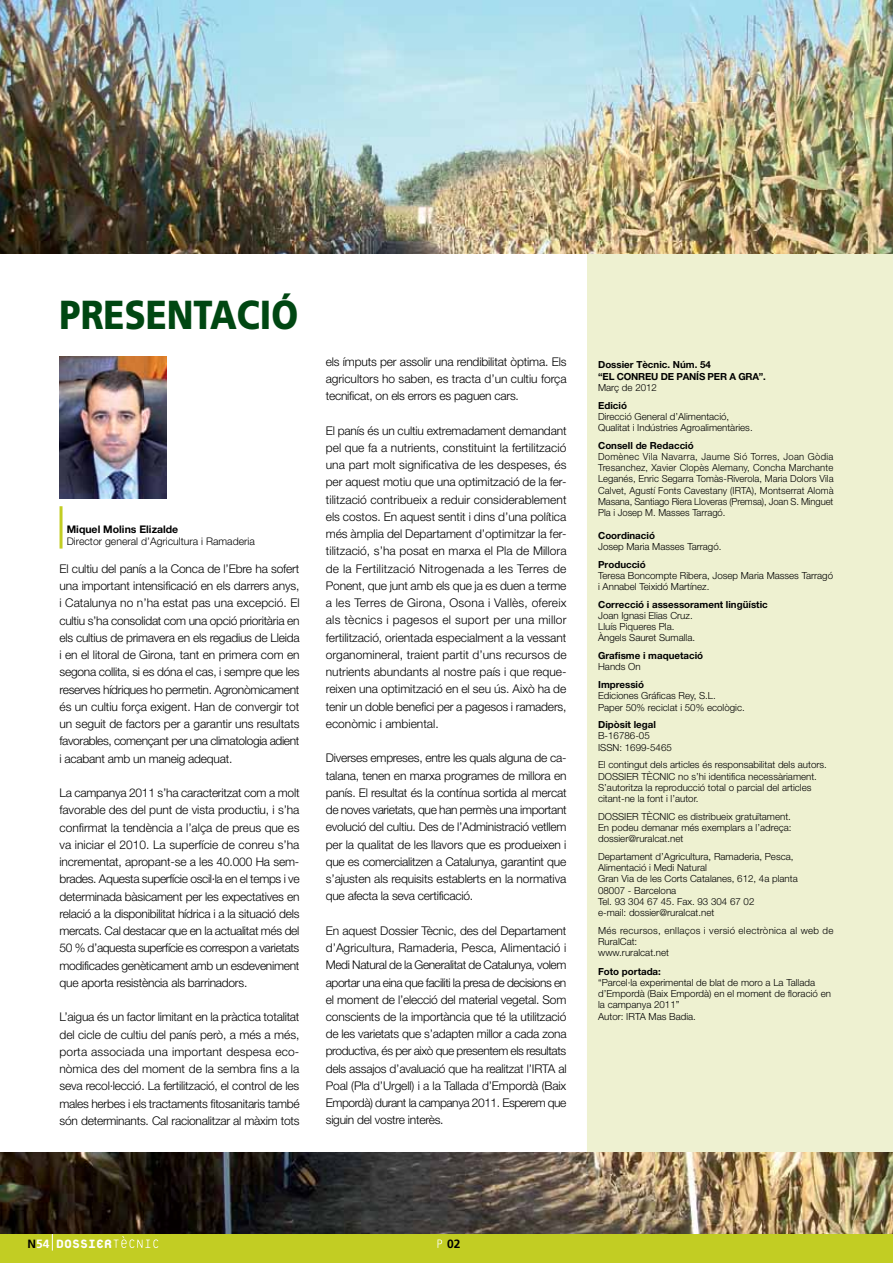
<style>
.page{position:relative;width:893px;height:1263px;background:#fff}
.page>*{position:absolute;margin:0;border:0;box-sizing:border-box;transform-origin:0 0}
.t1{font:900 40.5px "Frutiger";color:#004712;scale:.85 1}
.t2{font:800 18px "Platelet";color:#fff;scale:.96 1}
.t3{font:300 12px/17.2px "Helvetica Neue LT Pro";letter-spacing:-.02em;color:#000;text-align:justify}
.t4{font:700 12px "Frutiger";color:#000}
.t5{font:300 10.5px "Helvetica Neue LT Pro";color:#000}
.t6{font:700 10.5px "Helvetica Neue LT Pro";color:#000}
.t7{font:300 9.75px/11.2px "Helvetica Neue LT Pro";color:#000}
.t8{font:700 9.75px "Helvetica Neue LT Pro";color:#000}
.t9{font:300 9.75px/11.2px "Helvetica Neue LT Pro";letter-spacing:.025em;color:#000}
.t10{font:700 9.75px/11.2px "Helvetica Neue LT Pro";letter-spacing:-.02em;color:#000}
.s1{font-family:"Frutiger";font-weight:700;font-size:12px;color:#000}
.s2{font-family:"Frutiger";font-weight:700;font-size:12px}
</style>
<div class="page">
<div style="left:0;top:1233px;width:893px;height:30px;background:#c2cd23"></div>
<svg style="left:437px;top:1239px;width:5px;height:9px"></svg>
<svg style="left:52px;top:1233px;width:1px;height:17px"></svg>
<svg style="left:113px;top:1236px;width:45px;height:12px"></svg>
<div style="left:587px;top:243px;width:306px;height:910px;background:#eef1d1"></div>
<hr style="left:60px;top:506px;width:3px;height:43px;background:#c2cd23">
<img style="left:59px;top:356px;width:108px;height:143px">
<img style="left:0;top:0;width:893px;height:253px">
<img style="left:0;top:1152px;width:893px;height:81px">
<h1 class="t1" style="left:60px;top:291px;width:233px">PRESENTAció</h1>
<p class="t6" style="left:67px;top:523px;width:113px">Miquel Molins Elizalde</p>
<p class="t5" style="left:67px;top:535px;width:190px">Director general d’Agricultura i Ramaderia</p>
<p class="t3" style="left:60px;top:560px;width:242px">El cultiu del panís a la Conca de l’Ebre ha sofert una important intensificació en els darrers anys, i Catalunya no n’ha estat pas una excepció. El cultiu s’ha consolidat com una opció prioritària en els cultius de primavera en els regadius de Lleida i en el litoral de Girona, tant en primera com en segona collita, si es dóna el cas, i sempre que les reserves hídriques ho permetin. Agronòmicament és un cultiu força exigent. Han de convergir tot un seguit de factors per a garantir uns resultats favorables, començant per una climatologia adient i acabant amb un maneig adequat.</p>
<p class="t3" style="left:60px;top:784px;width:242px">La campanya 2011 s’ha caracteritzat com a molt favorable des del punt de vista productiu, i s’ha confirmat la tendència a l’alça de preus que es va iniciar el 2010. La superfície de conreu s’ha incrementat, apropant-se a les 40.000 Ha sem&shy;brades. Aquesta superfície oscil·la en el temps i ve determinada bàsicament per les expectatives en relació a la disponibilitat hídrica i a la situació dels mercats. Cal destacar que en la actualitat més del 50 % d’aquesta superfície es correspon a varietats modificades genèticament amb un esdeveniment que aporta resistència als barrinadors.</p>
<p class="t3" style="left:60px;top:1008px;width:242px">L’aigua és un factor limitant en la pràctica totalitat del cicle de cultiu del panís però, a més a més, porta associada una important despesa eco&shy;nòmica des del moment de la sembra fins a la seva recol·lecció. La fertilització, el control de les males herbes i els tractaments fitosanitaris també són determinants. Cal racionalitzar al màxim tots</p>
<p class="t3" style="left:326px;top:352px;width:242px">els ímputs per assolir una rendibilitat òptima. Els agricultors ho saben, es tracta d’un cultiu força tecnificat, on els errors es paguen cars.</p>
<p class="t3" style="left:326px;top:421px;width:242px">El panís és un cultiu extremadament demandant pel que fa a nutrients, constituint la fertilització una part molt significativa de les despeses, és per aquest motiu que una optimització de la fer&shy;tilització contribueix a reduir considerablement els costos. En aquest sentit i dins d’una política més àmplia del Departament d’optimitzar la fer&shy;tilització, s’ha posat en marxa el Pla de Millora de la Fertilització Nitrogenada a les Terres de Ponent, que junt amb els que ja es duen a terme a les Terres de Girona, Osona i Vallès, ofereix als tècnics i pagesos el suport per una millor fertilització, orientada especialment a la vessant organomineral, traient partit d’uns recursos de nutrients abundants al nostre país i que reque&shy;reixen una optimització en el seu ús. Això ha de tenir un doble benefici per a pagesos i ramaders, econòmic i ambiental.</p>
<p class="t3" style="left:326px;top:749px;width:242px">Diverses empreses, entre les quals alguna de ca&shy;talana, tenen en marxa programes de millora en panís. El resultat és la contínua sortida al mercat de noves varietats, que han permès una important evolució del cultiu. Des de l’Administració vetllem per la qualitat de les llavors que es produeixen i que es comercialitzen a Catalunya, garantint que s’ajusten als requisits establerts en la normativa que afecta la seva certificació.</p>
<p class="t3" style="left:326px;top:922px;width:242px">En aquest Dossier Tècnic, des del Departament d’Agricultura, Ramaderia, Pesca, Alimentació i Medi Natural de la Generalitat de Catalunya, volem aportar una eina que faciliti la presa de decisions en el moment de l’elecció del material vegetal. Som conscients de la importància que té la utilització de les varietats que s’adapten millor a cada zona productiva, és per això que presentem els resultats dels assajos d’avaluació que ha realitzat l’IRTA al Poal (Pla d’Urgell) i a la Tallada d’Empordà (Baix Empordà) durant la campanya 2011. Esperem que siguin del vostre interès.</p>
<p class="t10" style="left:598px;top:359px;width:169px">Dossier Tècnic. Núm. 54<br>“EL CONREU DE PANÍS PER A GRA”.</p>
<p class="t7" style="left:598px;top:382px;width:60px">Març de 2012</p>
<p class="t8" style="left:598px;top:399px;width:30px">Edició</p>
<p class="t7" style="left:598px;top:410px;width:156px">Direcció General d’Alimentació,<br>Qualitat i Indústries Agroalimentàries.</p>
<p class="t8" style="left:598px;top:439px;width:97px">Consell de Redacció</p>
<p class="t7" style="left:598px;top:451px;width:237px;text-align:justify">Domènec Vila Navarra, Jaume Sió Torres, Joan Gòdia Tresanchez, Xavier Clopès Alemany, Concha Marchante Leganés, Enric Segarra Tomàs-Riverola, Maria Dolors Vila Calvet, Agustí Fonts Cavestany (IRTA), Montserrat Alomà Masana, Santiago Riera Lloveras (Premsa), Joan S. Minguet Pla i Josep M. Masses Tarragó.</p>
<p class="t8" style="left:598px;top:529px;width:58px">Coordinació</p>
<p class="t7" style="left:598px;top:541px;width:125px">Josep Maria Masses Tarragó.</p>
<p class="t8" style="left:598px;top:558px;width:49px">Producció</p>
<p class="t7" style="left:598px;top:569px;width:236px">Teresa Boncompte Ribera, Josep Maria Masses Tarragó i Annabel Teixidó Martínez.</p>
<p class="t8" style="left:598px;top:598px;width:171px">Correcció i assessorament lingüístic</p>
<p class="t7" style="left:598px;top:610px;width:98px">Joan Ignasi Elias Cruz.<br>Lluís Piqueres Pla.<br>Àngels Sauret Sumalla.</p>
<p class="t8" style="left:598px;top:650px;width:107px">Grafisme i maquetació</p>
<p class="t7" style="left:598px;top:661px;width:44px">Hands On</p>
<p class="t8" style="left:598px;top:678px;width:48px">Impressió</p>
<p class="t7" style="left:598px;top:690px;width:148px">Ediciones Gráficas Rey, S.L.<br>Paper 50% reciclat i 50% ecològic.</p>
<p class="t8" style="left:598px;top:719px;width:59px">Dipòsit legal</p>
<p class="t7" style="left:598px;top:730px;width:75px">B-16786-05<br>ISSN: 1699-5465</p>
<p class="t7" style="left:598px;top:759px;width:230px">El contingut dels articles és responsabilitat dels autors.<br>DOSSIER TÈCNIC no s’hi identifica necessàriament.<br>S’autoritza la reproducció total o parcial del articles citant-ne la font i l’autor.</p>
<p class="t7" style="left:598px;top:810px;width:195px;text-align:justify">DOSSIER TÈCNIC es distribueix gratuïtament.<br>En podeu demanar més exemplars a l’adreça: dossier@ruralcat.net</p>
<p class="t7" style="left:598px;top:850px;width:201px">Departament d’Agricultura, Ramaderia, Pesca, Alimentació i Medi Natural<br>Gran Via de les Corts Catalanes, 612, 4a planta 08007 - Barcelona<br>Tel. 93 304 67 45. Fax. 93 304 67 02<br>e-mail: dossier@ruralcat.net</p>
<p class="t9" style="left:598px;top:924px;width:237px">Més recursos, enllaços i versió electrònica al web de<br>RuralCat:<br>www.ruralcat.net</p>
<p class="t8" style="left:598px;top:965px;width:64px">Foto portada:</p>
<p class="t7" style="left:598px;top:976px;width:234px">“Parcel·la experimental de blat de moro a La Tallada d’Empordà (Baix Empordà) en el moment de floració en la campanya 2011”<br>Autor: IRTA Mas Badia.</p>
<h2 class="t2" style="left:28px;top:1235px;width:89px"><span class="s1">N</span><span class="s2">54</span> DOSSIER</h2>
<p class="t4" style="left:447px;top:1237px;width:15px">02</p>
</div>
